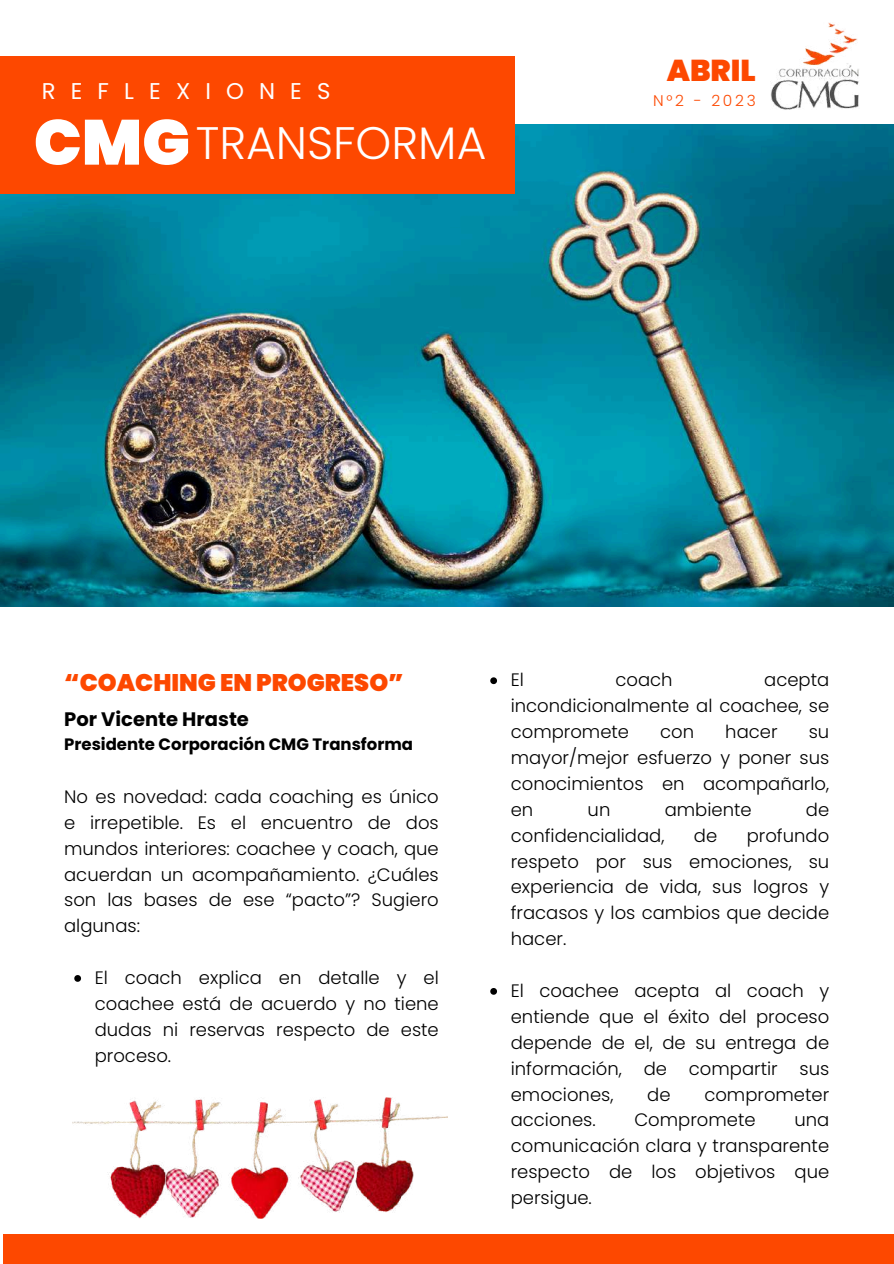
<style>
.page{position:relative;width:894px;height:1264px;background:#fff}
.page>*{position:absolute;margin:0;border:0;box-sizing:border-box;transform-origin:0 0}
.t1{font:900 63.6px "Poppins";color:#fff}
.t2{font:300 45.6px "Poppins";color:#fff}
.t3{font:900 30.15px "Poppins";color:#fd4800}
.t4{font:900 24px "Poppins";color:#fd4800}
.t5{font:22.8px "Poppins";letter-spacing:.665em;color:#fff}
.t6{font:700 19.5px "Poppins";color:#000}
.t7{font:300 18px/25.8px "Poppins";color:#000;text-align:justify}
.t8{font:700 16.5px "Poppins";color:#000}
.t9{font:300 15.45px "Poppins";color:#fd4800}
</style>
<div class="page">
<img style="left:0;top:125px;width:893px;height:481px">
<div style="left:0;top:56px;width:514px;height:137px;background:#fd4800"></div>
<img style="left:770px;top:23px;width:88px;height:87px">
<div style="left:3px;top:1234px;width:890px;height:29px;background:#fd4800"></div>
<img style="left:72px;top:1097px;width:375px;height:121px">
<svg style="left:74px;top:975px;width:7px;height:6px"></svg>
<svg style="left:490px;top:677px;width:7px;height:7px"></svg>
<svg style="left:490px;top:988px;width:7px;height:6px"></svg>
<p class="t5" style="left:42px;top:75px;width:290px">REFLEXIONES</p>
<h1 class="t1" style="left:34px;top:98px;width:158px">CMG</h1>
<h2 class="t2" style="left:196px;top:111px;width:292px">TRANSFORMA</h2>
<h3 class="t3" style="left:666px;top:50px;width:90px">ABRIL</h3>
<p class="t9" style="left:653px;top:90px;width:104px">N°2 - 2023</p>
<h3 class="t4" style="left:64px;top:666px;width:341px">“COACHING EN PROGRESO”</h3>
<p class="t7" style="left:510px;top:667px;width:15px">El</p>
<p class="t7" style="left:615px;top:667px;width:59px">coach</p>
<p class="t7" style="left:510px;top:667px;width:320px;text-indent:253px">acepta incondicionalmente al coachee, se compromete</p>
<p class="t6" style="left:64px;top:705px;width:186px">Por Vicente Hraste</p>
<p class="t8" style="left:64px;top:732px;width:350px">Presidente Corporación CMG Transforma</p>
<p class="t7" style="left:660px;top:719px;width:35px">con</p>
<p class="t7" style="left:725px;top:719px;width:54px">hacer</p>
<p class="t7" style="left:510px;top:719px;width:320px;text-indent:298px">su mayor/mejor esfuerzo y poner sus conocimientos en acompañarlo, en</p>
<p class="t7" style="left:64px;top:783px;width:376px">No es novedad: cada coaching es único e irrepetible. Es el encuentro de dos mundos interiores: coachee y coach, que acuerdan un acompañamiento. ¿Cuáles son las bases de ese “pacto”? Sugiero algunas:</p>
<p class="t7" style="left:95px;top:964px;width:345px">El coach explica en detalle y el coachee está de acuerdo y no tiene dudas ni reservas respecto de este proceso.</p>
<p class="t7" style="left:587px;top:796px;width:24px">un</p>
<p class="t7" style="left:664px;top:796px;width:88px">ambiente</p>
<p class="t7" style="left:805px;top:796px;width:25px">de</p>
<p class="t7" style="left:510px;top:822px;width:155px">confidencialidad,</p>
<p class="t7" style="left:693px;top:822px;width:25px">de</p>
<p class="t7" style="left:510px;top:822px;width:320px;text-indent:236px">profundo respeto por sus emociones, su experiencia de vida, sus logros y fracasos y los cambios que decide hacer.</p>
<p class="t7" style="left:510px;top:977px;width:320px">El coachee acepta al coach y entiende que el éxito del proceso depende de el, de su entrega de información, de compartir sus emociones,</p>
<p class="t7" style="left:647px;top:1081px;width:25px">de</p>
<p class="t7" style="left:704px;top:1081px;width:126px">comprometer</p>
<p class="t7" style="left:510px;top:1107px;width:86px">acciones.</p>
<p class="t7" style="left:634px;top:1107px;width:123px">Compromete</p>
<p class="t7" style="left:510px;top:1107px;width:320px;text-indent:283px">una comunicación clara y transparente respecto de los objetivos que persigue.</p>
</div>
